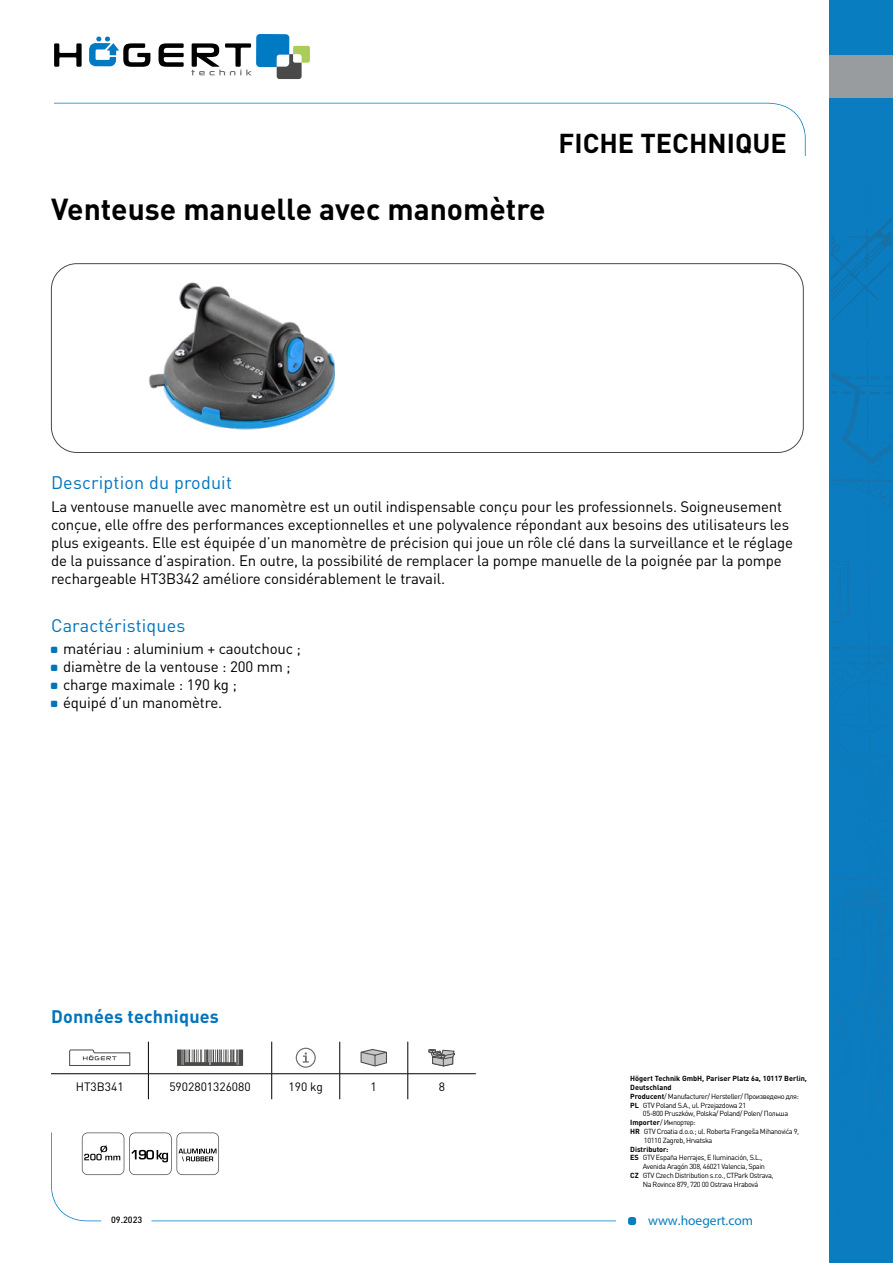
<style>
.page{position:relative;width:893px;height:1263px;background:#fff}
.page>*{position:absolute;margin:0;border:0;box-sizing:border-box;transform-origin:0 0}
.t1{font:700 30px "DIN Pro";color:#000}
.t2{font:700 27px "DIN Pro";color:#000}
.t3{font:18px "DIN Pro";letter-spacing:.01em;color:#0074bc}
.t4{font:700 18px "DIN Pro";letter-spacing:.01em;color:#0074bc}
.t5{font:15px/18px "DIN Pro";letter-spacing:-.01em;color:#000}
.t6{font:13.5px "Myriad Pro";color:#087dbf}
.t7{font:12px "DIN Pro";color:#000}
.t8{font:500 9px "DIN Pro";color:#000}
.t9{font:7.35px "DIN Pro";letter-spacing:-.05em;color:#000}
.t10{font:700 7.35px "DIN Pro";color:#000}
.s1{font-weight:700}
</style>
<div class="page">
<svg style="left:54px;top:43px;width:28px;height:24px"></svg>
<svg style="left:159px;top:43px;width:25px;height:24px"></svg>
<svg style="left:89px;top:37px;width:61px;height:30px"></svg>
<svg style="left:191px;top:34px;width:119px;height:45px"></svg>
<svg style="left:54px;top:103px;width:752px;height:53px"></svg>
<div style="left:628px;top:1217px;width:8px;height:8px;background:#087dbf;border-radius:3px"></div>
<svg style="left:51px;top:1132px;width:565px;height:89px"></svg>
<div style="left:830px;top:0;width:63px;height:1263px;background:#087dbf"></div>
<img style="left:831px;top:273px;width:50px;height:56px">
<img style="left:867px;top:222px;width:24px;height:44px">
<img style="left:831px;top:222px;width:56px;height:42px">
<svg style="left:831px;top:341px;width:60px;height:565px"></svg>
<img style="left:863px;top:906px;width:28px;height:76px">
<img style="left:831px;top:877px;width:60px;height:2px">
<img style="left:848px;top:647px;width:43px;height:3px">
<div style="left:830px;top:56px;width:63px;height:42px;background:#999c9e"></div>
<div style="left:51px;top:263px;width:753px;height:190px;border:1px solid #4a4a49;border-radius:26px"></div>
<svg style="left:82px;top:1132px;width:137px;height:43px"></svg>
<hr style="left:148px;top:1042px;width:1px;height:31px;background:#000">
<hr style="left:271px;top:1042px;width:1px;height:31px;background:#000">
<hr style="left:339px;top:1042px;width:1px;height:31px;background:#000">
<hr style="left:408px;top:1042px;width:1px;height:31px;background:#000">
<svg style="left:148px;top:1074px;width:1px;height:25px"></svg>
<svg style="left:271px;top:1074px;width:1px;height:25px"></svg>
<svg style="left:339px;top:1074px;width:1px;height:25px"></svg>
<svg style="left:408px;top:1074px;width:1px;height:25px"></svg>
<hr style="left:51px;top:1073px;width:97px;height:1px;background:#000">
<hr style="left:148px;top:1073px;width:124px;height:1px;background:#000">
<hr style="left:272px;top:1073px;width:68px;height:1px;background:#000">
<hr style="left:340px;top:1073px;width:68px;height:1px;background:#000">
<hr style="left:408px;top:1073px;width:68px;height:1px;background:#000">
<svg style="left:69px;top:1049px;width:61px;height:17px"></svg>
<svg style="left:177px;top:1049px;width:66px;height:17px"></svg>
<svg style="left:296px;top:1048px;width:20px;height:20px"></svg>
<svg style="left:361px;top:1049px;width:26px;height:17px"></svg>
<svg style="left:429px;top:1049px;width:26px;height:17px"></svg>
<img style="left:148px;top:282px;width:187px;height:148px">
<h2 class="t2" style="left:559px;top:121px;width:230px">FICHE TECHNIQUE</h2>
<h1 class="t1" style="left:51px;top:184px;width:496px">Venteuse manuelle avec manomètre</h1>
<p class="t3" style="left:51px;top:471px;width:182px">Description du produit</p>
<p class="t5" style="left:51px;top:497px;width:743px">La ventouse manuelle avec manomètre est un outil indispensable conçu pour les professionnels. Soigneusement conçue, elle offre des performances exceptionnelles et une polyvalence répondant aux besoins des utilisateurs les plus exigeants. Elle est équipée d’un manomètre de précision qui joue un rôle clé dans la surveillance et le réglage de la puissance d’aspiration. En outre, la possibilité de remplacer la pompe manuelle de la poignée par la pompe rechargeable HT3B342 améliore considérablement le travail.</p>
<p class="t3" style="left:51px;top:613px;width:136px">Caractéristiques</p>
<p class="t5" style="left:63px;top:639px;width:240px">matériau : aluminium + caoutchouc ; diamètre de la ventouse : 200 mm ; charge maximale : 190 kg ;<br>équipé d’un manomètre.</p>
<p class="t4" style="left:51px;top:1001px;width:169px">Données techniques</p>
<p class="t7" style="left:76px;top:1078px;width:49px">HT3B341</p>
<p class="t7" style="left:169px;top:1078px;width:83px">5902801326080</p>
<p class="t7" style="left:288px;top:1078px;width:36px">190 kg</p>
<p class="t7" style="left:371px;top:1078px;width:8px">1</p>
<p class="t7" style="left:439px;top:1078px;width:8px">8</p>
<p class="t10" style="left:630px;top:1072px;width:178px">Högert Technik GmbH, Pariser Platz 6a, 10117 Berlin,</p>
<p class="t10" style="left:630px;top:1081px;width:43px">Deutschland</p>
<p class="t9" style="left:630px;top:1091px;width:170px"><span class="s1">Producent</span>/ Manufacturer/ Hersteller/ Произведено для:</p>
<p class="t9" style="left:630px;top:1100px;width:117px"><span class="s1">PL</span> GTV Poland S.A., ul. Przejazdowa 21</p>
<p class="t9" style="left:643px;top:1109px;width:147px">05-800 Pruszków, Polska/ Poland/ Polen/ Польша</p>
<p class="t9" style="left:630px;top:1117px;width:67px"><span class="s1">Importer</span>/ Импортер:</p>
<p class="t9" style="left:630px;top:1126px;width:171px"><span class="s1">HR</span> GTV Croatia d.o.o.; ul. Roberta Frangeša Mihanovića 9,</p>
<p class="t9" style="left:644px;top:1135px;width:70px">10110 Zagreb, Hrvatska</p>
<p class="t10" style="left:630px;top:1143px;width:40px">Distributor:</p>
<p class="t9" style="left:630px;top:1153px;width:134px"><span class="s1">ES</span> GTV España Herrajes, E Iluminación, S.L.,</p>
<p class="t9" style="left:643px;top:1161px;width:124px">Avenida Aragón 308, 46021 Valencia, Spain</p>
<p class="t9" style="left:630px;top:1170px;width:145px"><span class="s1">CZ</span> GTV Czech Distribution s.r.o., CTPark Ostrava,</p>
<p class="t9" style="left:643px;top:1179px;width:117px">Na Rovince 879, 720 00 Ostrava Hrabová</p>
<p class="t8" style="left:111px;top:1213px;width:33px">09.2023</p>
<p class="t6" style="left:648px;top:1212px;width:107px">www.hoegert.com</p>
</div>
